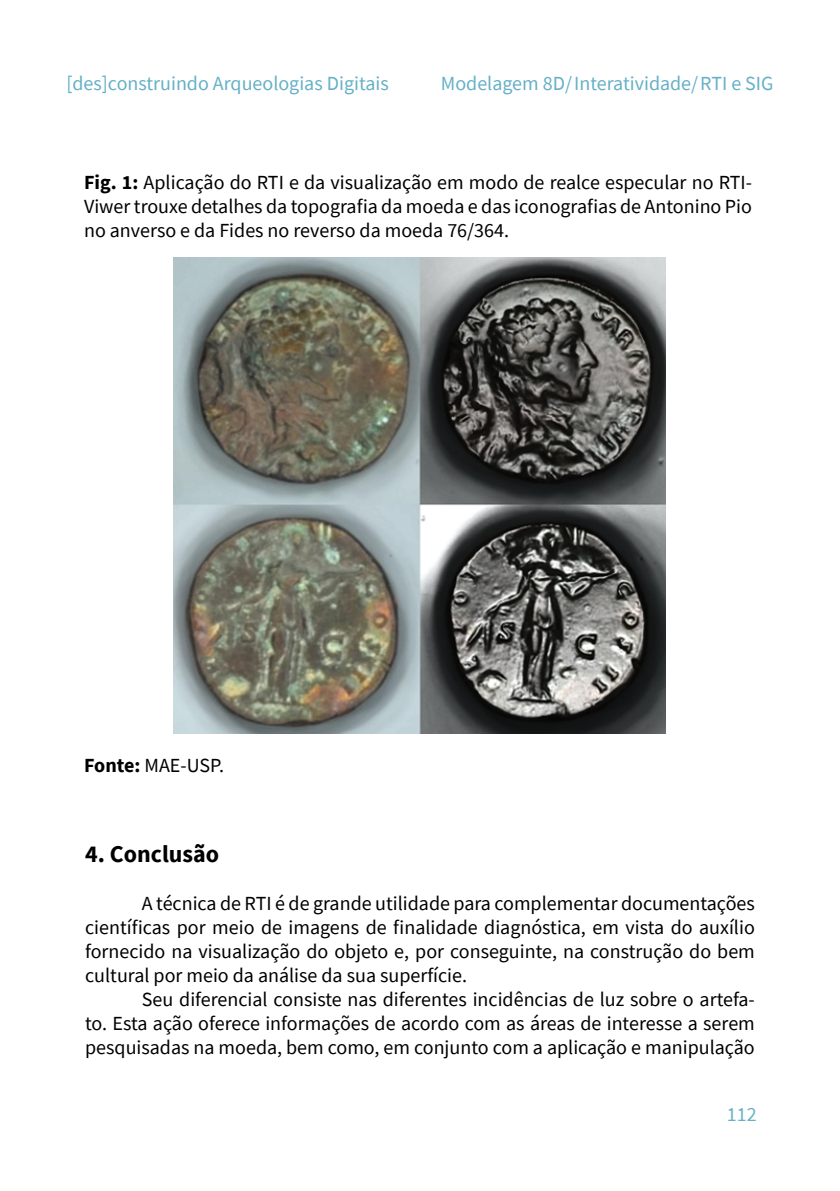
<style>
.page{position:relative;width:840px;height:1191px;background:#fff}
.page>*{position:absolute;margin:0;border:0;box-sizing:border-box;transform-origin:0 0}
.Estilo_de_parágrafo{font:700 24px "Source Sans Pro";color:#000}
.t1{font:20px/24px "Source Sans Pro";color:#000;text-align:justify}
.t2{font:20px "Source Sans Pro";color:#65b0c7}
.t3{font:20px "Source Sans Pro";color:#67b1c7}
.s1{font-weight:700}
</style>
<div class="page">
<img style="left:173px;top:258px;width:492px;height:476px">
<p class="t2" style="left:66px;top:70px;width:324px">[des]construindo Arqueologias Digitais</p>
<p class="t2" style="left:440px;top:70px;width:334px">Modelagem 3D, Interatividade, RTI e SIG</p>
<p class="t1" style="left:84px;top:170px;width:669px"><span class="s1">Fig. 1:</span> Aplicação do RTI e da visualização em modo de realce especular no RTI-Viwer trouxe detalhes da topografia da moeda e das iconografias de Antonino Pio no anverso e da Fides no reverso da moeda 76/364.</p>
<p class="t1" style="left:84px;top:753px;width:141px"><span class="s1">Fonte:</span> MAE-USP.</p>
<p class="Estilo_de_parágrafo" style="left:85px;top:838px;width:135px">4. Conclusão</p>
<p class="t1" style="left:85px;top:891px;width:670px;text-indent:57px">A técnica de RTI é de grande utilidade para complementar documentações científicas por meio de imagens de finalidade diagnóstica, em vista do auxílio fornecido na visualização do objeto e, por conseguinte, na construção do bem cultural por meio da análise da sua superfície.</p>
<p class="t1" style="left:85px;top:987px;width:670px;text-indent:57px">Seu diferencial consiste nas diferentes incidências de luz sobre o artefa&shy;to. Esta ação oferece informações de acordo com as áreas de interesse a serem pesquisadas na moeda, bem como, em conjunto com a aplicação e manipulação</p>
<p class="t3" style="left:726px;top:1101px;width:31px">112</p>
</div>
